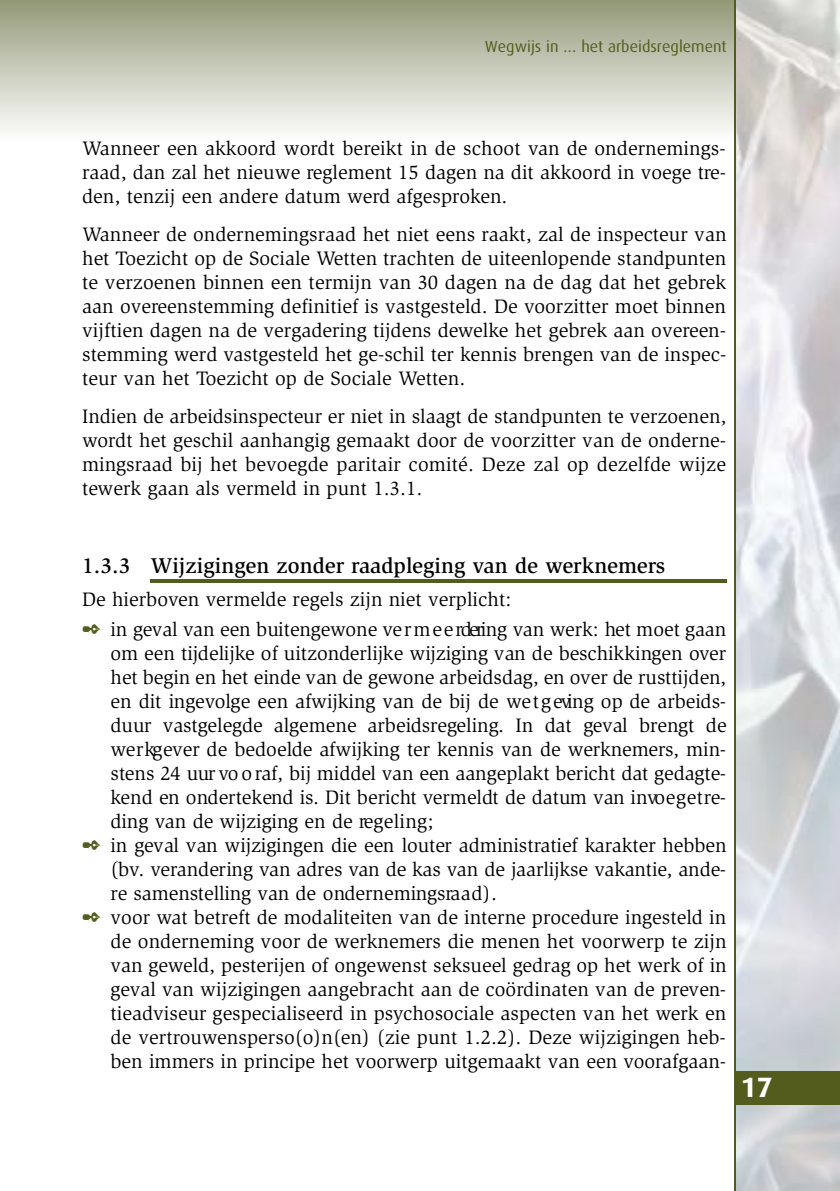
<style>
.page{position:relative;width:840px;height:1191px;background:#fff}
.page>*{position:absolute;margin:0;border:0;box-sizing:border-box;transform-origin:0 0}
.t1{font:700 28px "Dax";color:#fff}
.t2{font:500 22px "Slimbach";color:#000}
.t3{font:20px/24px "Slimbach";color:#000;text-align:justify}
.t4{font:16px "Dax";color:#535c1c}
.s1{color:#535c1c}
</style>
<div class="page">
<img style="left:735px;top:0;width:104px;height:1190px">
<hr style="left:733px;top:0;width:2px;height:1190px;background:#535c1c">
<div style="left:734px;top:1070px;width:105px;height:34px;background:#535c1c"></div>
<hr style="left:150px;top:579px;width:576px;height:4px;background:#535c1c">
<p class="t4" style="left:484px;top:40px;width:243px">Wegwijs in … het arbeidsreglement</p>
<p class="t3" style="left:82px;top:137px;width:645px">Wanneer een akkoord wordt bereikt in de schoot van de ondernemings&shy;raad, dan zal het nieuwe reglement 15 dagen na dit akkoord in voege tre&shy;den, tenzij een andere datum werd afgesproken.</p>
<p class="t3" style="left:82px;top:223px;width:645px">Wanneer de ondernemingsraad het niet eens raakt, zal de inspecteur van het Toezicht op de Sociale Wetten trachten de uiteenlopende standpunten te verzoenen binnen een termijn van 30 dagen na de dag dat het gebrek aan overeenstemming definitief is vastgesteld. De voorzitter moet binnen vijftien dagen na de vergadering tijdens dewelke het gebrek aan overeen&shy;stemming werd vastgesteld het ge-schil ter kennis brengen van de inspec&shy;teur van het Toezicht op de Sociale Wetten.</p>
<p class="t3" style="left:82px;top:406px;width:645px">Indien de arbeidsinspecteur er niet in slaagt de standpunten te verzoenen, wordt het geschil aanhangig gemaakt door de voorzitter van de onderne&shy;mingsraad bij het bevoegde paritair comité. Deze zal op dezelfde wijze tewerk gaan als vermeld in punt 1.3.1.</p>
<p class="t2" style="left:82px;top:557px;width:584px">1.3.3 Wijzigingen zonder raadpleging van de werknemers</p>
<p class="t3" style="left:82px;top:586px;width:645px;line-height:29.8px">De hierboven vermelde regels zijn niet verplicht:<br><span class="s1">✒</span> in geval van een buitengewone ve r m e e rdering van werk: het moet gaan</p>
<p class="t3" style="left:110px;top:642px;width:616px">om een tijdelijke of uitzonderlijke wijziging van de beschikkingen ove r</p>
<p class="t3" style="left:110px;top:666px;width:617px">het begin en het einde van de gewone arbeidsdag, en over de rusttijden,</p>
<p class="t3" style="left:110px;top:690px;width:616px">en dit ingevolge een afwijking van de bij de we t g eving op de arbeids-</p>
<p class="t3" style="left:110px;top:714px;width:617px">duur vastgelegde algemene arbeidsregeling. In dat geval brengt de</p>
<p class="t3" style="left:110px;top:738px;width:616px">we r kg ever de bedoelde afwijking ter kennis van de we rk n e m e rs, min-</p>
<p class="t3" style="left:110px;top:762px;width:616px">stens 24 uur vo o raf, bij middel van een aangeplakt bericht dat gedagte-</p>
<p class="t3" style="left:110px;top:786px;width:616px">kend en ondertekend is. Dit bericht vermeldt de datum van invo e g e tre-</p>
<p class="t3" style="left:110px;top:810px;width:324px">ding van de wijziging en de re g e lin g ;</p>
<p class="t3" style="left:82px;top:834px;width:645px"><span class="s1">✒</span> in geval van wijzigingen die een louter administratief ka rakter hebben</p>
<p class="t3" style="left:110px;top:858px;width:616px">(b v. ve randering van adres van de kas van de jaarlijkse va ka n tie, ande-</p>
<p class="t3" style="left:110px;top:882px;width:388px">re samenstelling van de ondernemingsra a d ).</p>
<p class="t3" style="left:82px;top:906px;width:645px"><span class="s1">✒</span> voor wat betreft de modaliteiten van de interne procedure ingesteld in</p>
<p class="t3" style="left:110px;top:930px;width:617px">de onderneming voor de werknemers die menen het voorwerp te zijn</p>
<p class="t3" style="left:110px;top:954px;width:617px">van geweld, pesterijen of ongewenst seksueel gedrag op het werk of in</p>
<p class="t3" style="left:110px;top:978px;width:616px">geval van wijzigingen aangebracht aan de coördinaten van de preven-</p>
<p class="t3" style="left:110px;top:1002px;width:617px">tieadviseur gespecialiseerd in psychosociale aspecten van het werk en</p>
<p class="t3" style="left:110px;top:1026px;width:616px">de vertrouwensperso(o)n(en) (zie punt 1.2.2). Deze wijzigingen heb-</p>
<p class="t3" style="left:110px;top:1050px;width:616px">ben immers in principe het voorwerp uitgemaakt van een voorafgaan-</p>
<h1 class="t1" style="left:740px;top:1076px;width:33px">17</h1>
</div>
